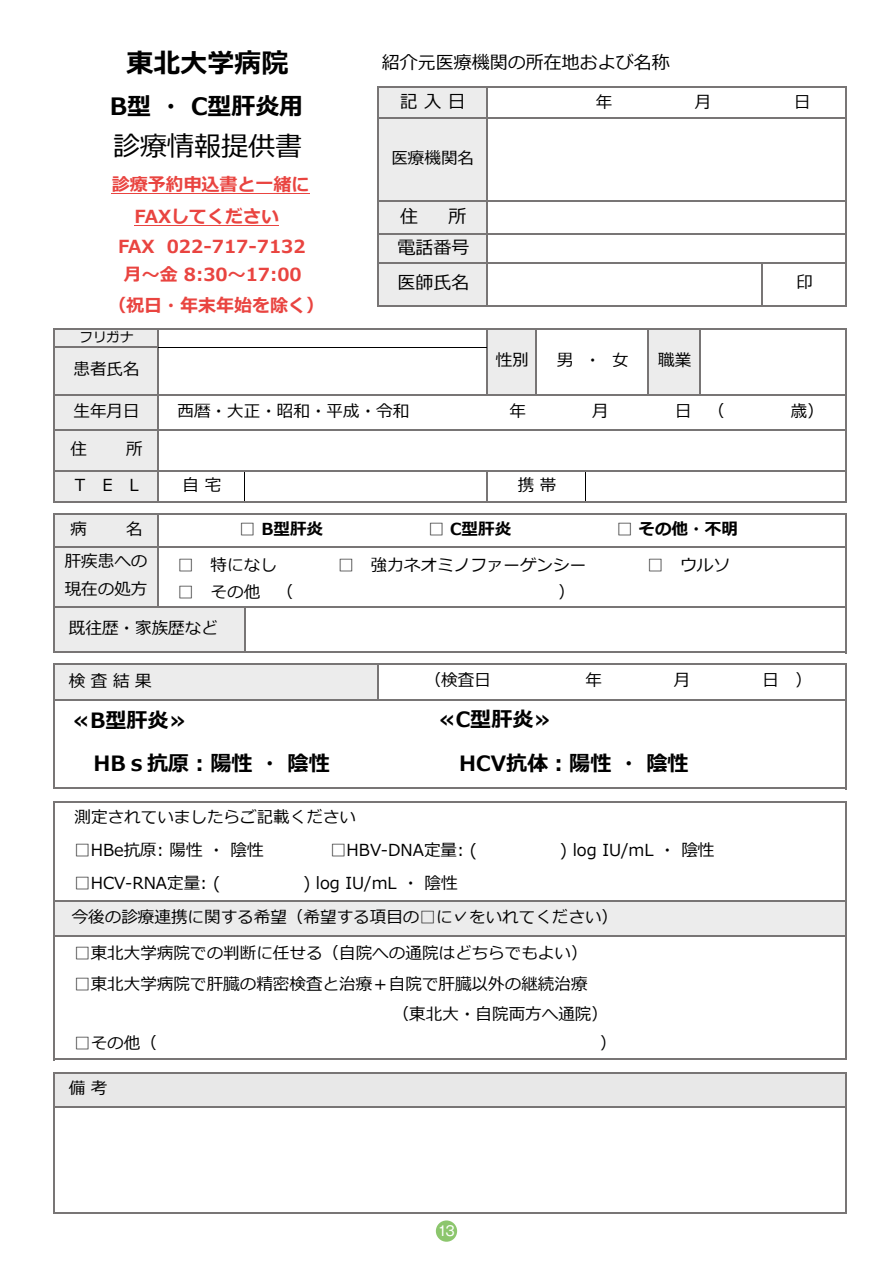
<style>
.page{position:relative;width:893px;height:1263px;background:#fff}
.page>*{position:absolute;margin:0;border:0;box-sizing:border-box;transform-origin:0 0}
.t1{font:27px "Meiryo";color:#000}
.t2{font:700 27px "Meiryo";color:#000}
.t3{font:700 24px "Meiryo";color:#000}
.t4{font:700 21px/44.2px "Meiryo";color:#000}
.t5{font:700 18px "Meiryo";color:#e94440}
.t6{font:18px/30.9px "Meiryo";color:#000;text-align:right}
.t7{font:16.5px/36px "Meiryo";color:#000}
.t8{font:700 16.5px "Meiryo";color:#000}
.t9{font:13.5px "Meiryo";color:#000}
.t10{font:13.5px "Gothic MB101 Pro";color:#fff}
</style>
<div class="page">
<div style="left:378px;top:87px;width:109px;height:219px;background:#ececec"></div>
<div style="left:54px;top:329px;width:104px;height:66px;background:#ececec"></div>
<div style="left:487px;top:329px;width:50px;height:66px;background:#ececec"></div>
<div style="left:648px;top:329px;width:53px;height:66px;background:#ececec"></div>
<div style="left:54px;top:395px;width:104px;height:107px;background:#ececec"></div>
<div style="left:54px;top:514px;width:104px;height:93px;background:#ececec"></div>
<div style="left:54px;top:607px;width:191px;height:45px;background:#ececec"></div>
<div style="left:54px;top:664px;width:324px;height:36px;background:#ececec"></div>
<div style="left:54px;top:901px;width:792px;height:35px;background:#ececec"></div>
<div style="left:54px;top:1073px;width:792px;height:34px;background:#e8e8e8"></div>
<hr style="left:112px;top:193px;width:198px;height:1px;background:#e94440">
<hr style="left:135px;top:225px;width:144px;height:1px;background:#e94440">
<hr style="left:486px;top:88px;width:2px;height:219px;background:#787575">
<hr style="left:845px;top:88px;width:2px;height:219px;background:#787575">
<hr style="left:55px;top:346px;width:103px;height:2px;background:#787575">
<hr style="left:486px;top:330px;width:2px;height:65px;background:#787575">
<hr style="left:54px;top:329px;width:1px;height:174px;background:#787575">
<hr style="left:157px;top:330px;width:1px;height:173px;background:#787575">
<hr style="left:845px;top:330px;width:2px;height:173px;background:#787575">
<hr style="left:54px;top:513px;width:1px;height:140px;background:#787575">
<hr style="left:377px;top:86px;width:2px;height:221px;background:#787575">
<hr style="left:845px;top:515px;width:2px;height:138px;background:#787575">
<hr style="left:54px;top:664px;width:1px;height:125px;background:#787575">
<hr style="left:845px;top:665px;width:2px;height:124px;background:#787575">
<hr style="left:54px;top:801px;width:1px;height:259px;background:#787575">
<hr style="left:845px;top:802px;width:2px;height:258px;background:#787575">
<hr style="left:377px;top:665px;width:2px;height:35px;background:#787575">
<hr style="left:486px;top:472px;width:2px;height:31px;background:#787575">
<hr style="left:845px;top:1073px;width:2px;height:140px;background:#787575">
<hr style="left:762px;top:264px;width:1px;height:43px;background:#787575">
<hr style="left:54px;top:1072px;width:1px;height:141px;background:#787575">
<hr style="left:157px;top:515px;width:1px;height:93px;background:#787575">
<hr style="left:536px;top:330px;width:1px;height:65px;background:#787575">
<hr style="left:647px;top:330px;width:1px;height:65px;background:#787575">
<hr style="left:700px;top:330px;width:1px;height:65px;background:#787575">
<hr style="left:244px;top:608px;width:2px;height:45px;background:#787575">
<hr style="left:379px;top:86px;width:468px;height:2px;background:#787575">
<hr style="left:379px;top:117px;width:468px;height:2px;background:#787575">
<hr style="left:379px;top:200px;width:468px;height:2px;background:#787575">
<hr style="left:379px;top:233px;width:468px;height:2px;background:#787575">
<hr style="left:379px;top:262px;width:468px;height:2px;background:#787575">
<hr style="left:379px;top:305px;width:468px;height:2px;background:#787575">
<hr style="left:55px;top:329px;width:792px;height:1px;background:#787575">
<hr style="left:158px;top:347px;width:328px;height:1px;background:#000">
<hr style="left:55px;top:394px;width:792px;height:1px;background:#787575">
<hr style="left:55px;top:429px;width:792px;height:2px;background:#787575">
<hr style="left:55px;top:470px;width:792px;height:2px;background:#787575">
<hr style="left:55px;top:501px;width:792px;height:2px;background:#787575">
<hr style="left:55px;top:513px;width:792px;height:2px;background:#787575">
<hr style="left:55px;top:547px;width:792px;height:1px;background:#787575">
<hr style="left:55px;top:606px;width:792px;height:2px;background:#787575">
<hr style="left:55px;top:652px;width:792px;height:1px;background:#787575">
<hr style="left:55px;top:664px;width:792px;height:1px;background:#787575">
<hr style="left:55px;top:699px;width:792px;height:1px;background:#787575">
<hr style="left:55px;top:788px;width:792px;height:1px;background:#787575">
<hr style="left:55px;top:801px;width:792px;height:1px;background:#787575">
<hr style="left:55px;top:900px;width:792px;height:2px;background:#787575">
<hr style="left:55px;top:935px;width:792px;height:1px;background:#787575">
<hr style="left:55px;top:1058px;width:792px;height:2px;background:#787575">
<hr style="left:55px;top:1072px;width:792px;height:1px;background:#787575">
<hr style="left:55px;top:1106px;width:792px;height:2px;background:#787575">
<hr style="left:55px;top:1212px;width:792px;height:1px;background:#787575">
<div style="left:436px;top:1220px;width:21px;height:22px;background:#8cc66d;border-radius:50%"></div>
<h1 class="t2" style="left:126px;top:44px;width:163px">東北⼤学病院</h1>
<h2 class="t3" style="left:110px;top:89px;width:195px">B型 ・ C型肝炎⽤</h2>
<h1 class="t1" style="left:113px;top:127px;width:190px">診療情報提供書</h1>
<p class="t5" style="left:112px;top:172px;width:199px">診療予約申込書と⼀緒に</p>
<p class="t5" style="left:134px;top:204px;width:146px">FAXしてください</p>
<p class="t5" style="left:118px;top:234px;width:189px">FAX 022-717-7132</p>
<p class="t5" style="left:124px;top:262px;width:179px">⽉〜⾦ 8:30〜17:00</p>
<p class="t5" style="left:108px;top:293px;width:217px">（祝⽇・年末年始を除く）</p>
<p class="t6" style="left:382px;top:48px;width:289px">紹介元医療機関の所在地および名称</p>
<p class="t6" style="left:400px;top:87px;width:68px">記 ⼊ ⽇</p>
<p class="t7" style="left:391px;top:140px;width:84px">医療機関名</p>
<p class="t6" style="left:400px;top:202px;width:19px">住</p>
<p class="t6" style="left:397px;top:202px;width:73px">所<br>電話番号</p>
<p class="t7" style="left:596px;top:85px;width:18px">年</p>
<p class="t7" style="left:695px;top:85px;width:18px">⽉</p>
<p class="t7" style="left:794px;top:85px;width:18px">⽇</p>
<p class="t6" style="left:397px;top:268px;width:73px">医師⽒名</p>
<p class="t7" style="left:797px;top:265px;width:18px">印</p>
<p class="t9" style="left:80px;top:328px;width:55px">フリガナ</p>
<p class="t7" style="left:73px;top:352px;width:68px">患者⽒名</p>
<p class="t7" style="left:73px;top:394px;width:68px">⽣年⽉⽇</p>
<p class="t7" style="left:178px;top:394px;width:233px">⻄暦・⼤正・昭和・平成・令和</p>
<p class="t7" style="left:509px;top:394px;width:18px">年</p>
<p class="t7" style="left:592px;top:394px;width:18px">⽉</p>
<p class="t7" style="left:675px;top:394px;width:51px">⽇ （</p>
<p class="t7" style="left:791px;top:394px;width:35px">歳）</p>
<p class="t7" style="left:70px;top:432px;width:18px">住</p>
<p class="t7" style="left:658px;top:343px;width:35px">職業</p>
<p class="t7" style="left:496px;top:343px;width:35px">性別</p>
<p class="t7" style="left:557px;top:343px;width:74px">男 ・ ⼥</p>
<p class="t7" style="left:75px;top:432px;width:69px;text-align:right">所<br>T E L</p>
<p class="t7" style="left:518px;top:467px;width:40px">携 帯</p>
<p class="t7" style="left:183px;top:468px;width:40px">⾃ 宅</p>
<p class="t7" style="left:70px;top:512px;width:18px">病</p>
<p class="t7" style="left:126px;top:512px;width:18px">名</p>
<p class="t7" style="left:65px;top:549px;width:84px;line-height:27.3px">肝疾患への現在の処⽅</p>
<p class="t8" style="left:239px;top:517px;width:85px">□ B型肝炎</p>
<p class="t8" style="left:428px;top:517px;width:85px">□ C型肝炎</p>
<p class="t8" style="left:616px;top:517px;width:123px">□ その他・不明</p>
<p class="t7" style="left:178px;top:547px;width:101px">□ 特になし</p>
<p class="t7" style="left:338px;top:547px;width:250px">□ 強⼒ネオミノファーゲンシー</p>
<p class="t7" style="left:647px;top:547px;width:84px">□ ウルソ</p>
<p class="t7" style="left:178px;top:575px;width:117px">□ その他 （</p>
<p class="t7" style="left:558px;top:575px;width:18px">）</p>
<p class="t7" style="left:69px;top:610px;width:150px">既往歴・家族歴など</p>
<p class="t7" style="left:69px;top:664px;width:84px">検 査 結 果</p>
<p class="t4" style="left:73px;top:699px;width:115px">≪B型肝炎≫</p>
<p class="t4" style="left:94px;top:743px;width:238px">HBｓ抗原︓陽性 ・ 陰性</p>
<p class="t7" style="left:425px;top:663px;width:68px">（検査⽇</p>
<p class="t7" style="left:585px;top:663px;width:18px">年</p>
<p class="t7" style="left:674px;top:663px;width:18px">⽉</p>
<p class="t7" style="left:762px;top:663px;width:51px">⽇ ）</p>
<p class="t4" style="left:459px;top:698px;width:231px;text-indent:-21px">≪C型肝炎≫<br>HCV抗体︓陽性 ・ 陰性</p>
<p class="t7" style="left:75px;top:800px;width:283px">測定されていましたらご記載ください</p>
<p class="t7" style="left:74px;top:833px;width:191px">□HBe抗原: 陽性 ・ 陰性</p>
<p class="t7" style="left:330px;top:833px;width:149px">□HBV-DNA定量: (</p>
<p class="t7" style="left:560px;top:833px;width:156px">) log IU/mL ・ 陰性</p>
<p class="t7" style="left:74px;top:866px;width:148px">□HCV-RNA定量: (</p>
<p class="t7" style="left:72px;top:867px;width:548px;line-height:33.6px;text-indent:231px">) log IU/mL ・ 陰性<br>今後の診療連携に関する希望（希望する項⽬の□に✓をいれてください）</p>
<p class="t7" style="left:74px;top:936px;width:515px">□東北⼤学病院での判断に任せる（⾃院への通院はどちらでもよい）</p>
<p class="t7" style="left:74px;top:967px;width:515px">□東北⼤学病院で肝臓の精密検査と治療＋⾃院で肝臓以外の継続治療</p>
<p class="t7" style="left:393px;top:997px;width:217px">（東北⼤・⾃院両⽅へ通院）</p>
<p class="t7" style="left:74px;top:1026px;width:84px">□その他（</p>
<p class="t7" style="left:600px;top:1026px;width:18px">）</p>
<p class="t7" style="left:69px;top:1071px;width:40px">備 考</p>
<p class="t10" style="left:438px;top:1220px;width:18px">13</p>
</div>
